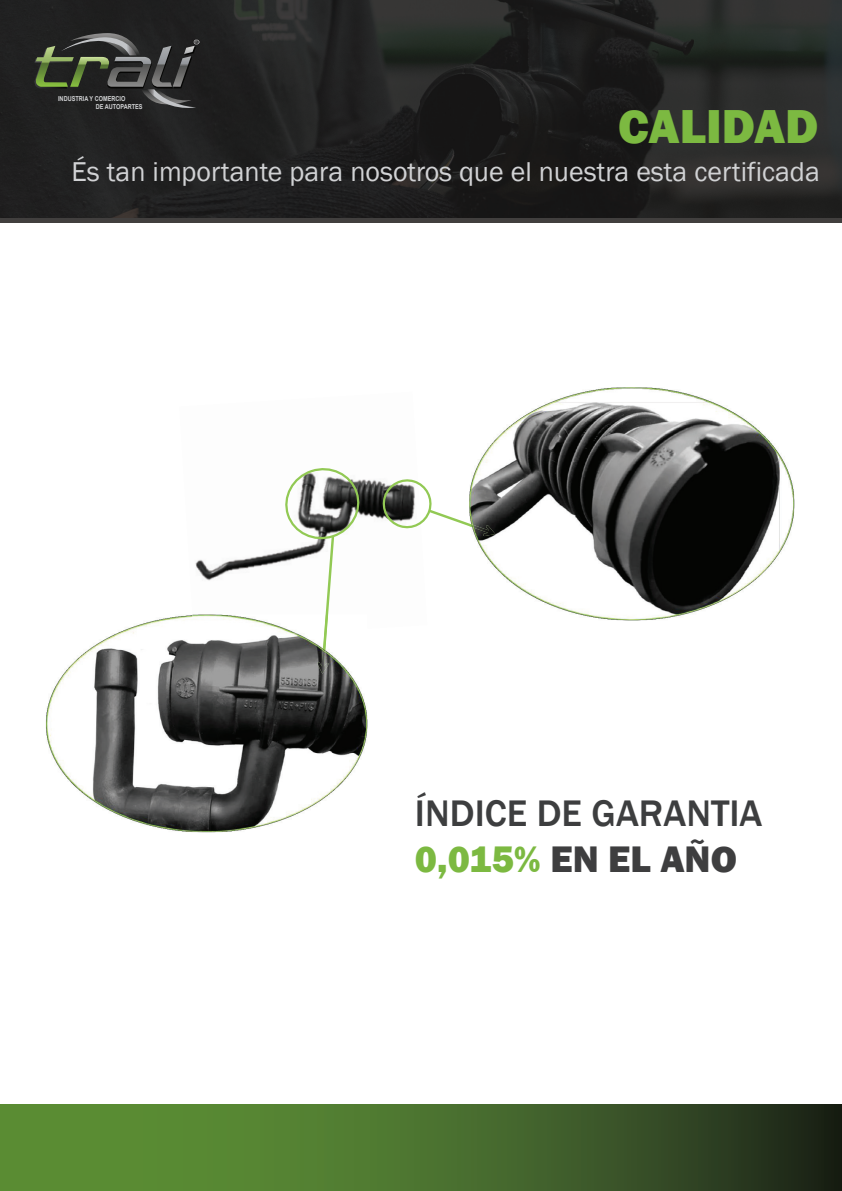
<style>
.page{position:relative;width:842px;height:1191px;background:#fff}
.page>*{position:absolute;margin:0;border:0;box-sizing:border-box;transform-origin:0 0}
.t1{font:800 49px "Franklin Gothic";color:#7cb941}
.t2{font:500 38px/45.6px "Franklin Gothic";color:#3d3e3f}
.t3{font:28px "Franklin Gothic";color:#d1d2d4}
.t4{font:700 6.8px/8.2px "Arial";color:#d1d2d4;scale:.82 1}
.t5{font:3.5px "Myriad Pro";color:#b3b2b3;scale:1.35 1}
.s1{font-weight:800;color:#7cb941}
.s2{font-weight:800;color:#3e3e3f}
</style>
<div class="page">
<hr style="left:0;top:218px;width:842px;height:4px;background:#413f3e">
<img style="left:0;top:0;width:842px;height:218px">
<svg style="left:33px;top:29px;width:166px;height:84px;background:#373a34"></svg>
<svg style="left:0;top:1104px;width:842px;height:87px;background:#46692c"></svg>
<img style="left:195px;top:479px;width:186px;height:102px">
<img style="left:46px;top:615px;width:321px;height:217px">
<img style="left:192px;top:614px;width:175px;height:26px">
<svg style="left:282px;top:468px;width:83px;height:205px"></svg>
<svg style="left:381px;top:479px;width:88px;height:50px"></svg>
<img style="left:469px;top:387px;width:325px;height:233px">
<img style="left:469px;top:523px;width:26px;height:13px">
<p class="t5" style="left:195px;top:40px;width:3px">R</p>
<p class="t4" style="left:96px;top:94px;width:59px;text-indent:-38px">INDUSTRIA Y COMERCIO<br>DE AUTOPARTES</p>
<h1 class="t1" style="left:618px;top:95px;width:202px">CALIDAD</h1>
<p class="t3" style="left:72px;top:154px;width:750px">És tan importante para nosotros que el nuestra esta certificada</p>
<h2 class="t2" style="left:415px;top:791px;width:349px">ÍNDICE DE GARANTIA<br><span class="s1">0,015%</span> <span class="s2">EN EL AÑO</span></h2>
</div>
